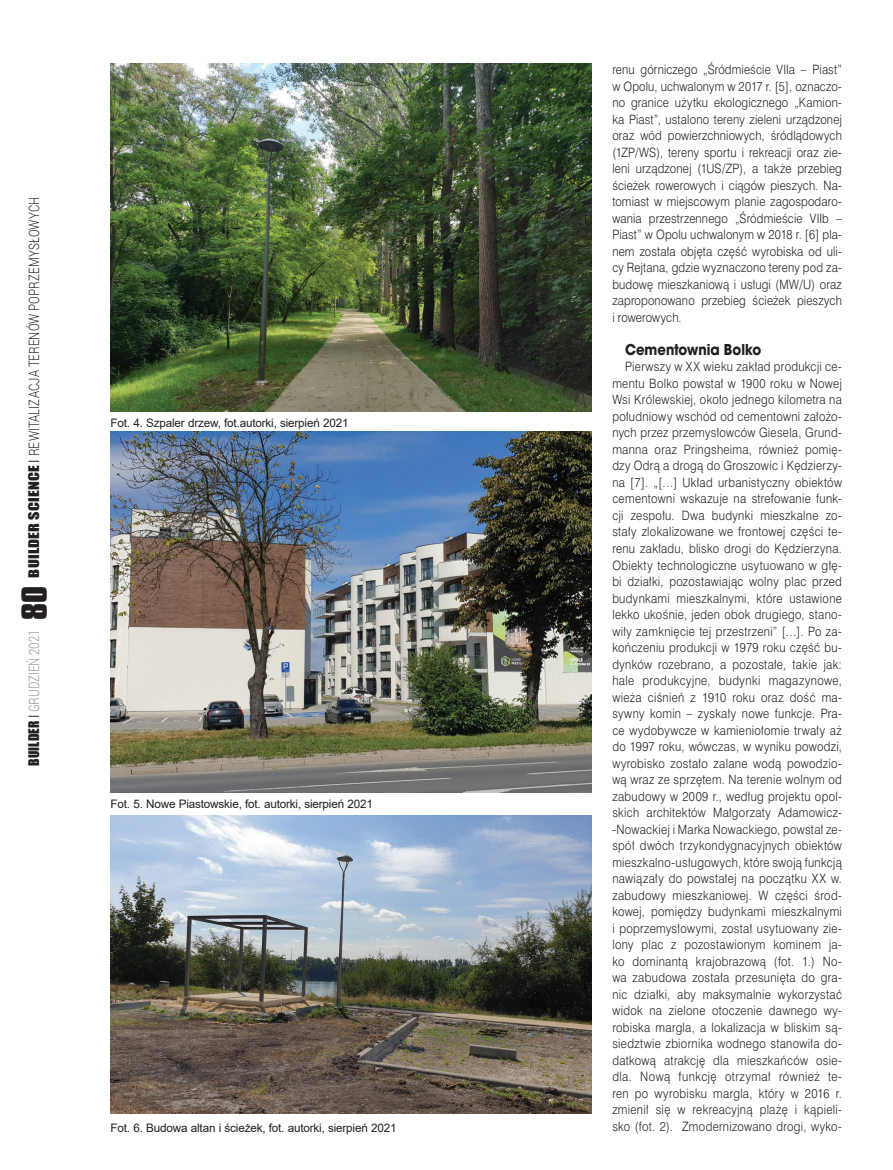
<style>
.page{position:relative;width:893px;height:1170px;background:#fff}
.page>*{position:absolute;margin:0;border:0;box-sizing:border-box;transform-origin:0 0}
.srodtytul{font:700 16.5px "Avant Gar Got Itc TEE";color:#231f20;scale:.9 1}
.t1{font:300 14.25px "Roboto";letter-spacing:.005em;color:#231f20;scale:.8 1}
.t2{font:300 14.25px "Roboto";color:#939598;scale:.8 1}
.tekst_swiss{font:12px/16.5px "Swis 721 Lt PL";letter-spacing:.015em;color:#231f20;text-align:justify;scale:.89 1}
.Fot_podpis{font:11.7px "Arial";letter-spacing:-.015em;color:#231f20}
.s1{font-family:"Impact";font-weight:400;font-size:13.5px}
.s2{font-family:"Swis 721 Lt PL";font-weight:400;font-size:13.5px}
.s3{font-family:"Impact";font-weight:400;font-size:13.5px;color:#231f20}
.s4{font-family:"Swis 721 Lt PL";font-weight:400;font-size:13.5px;color:#231f20}
.s5{font-family:"Compacta PL";font-weight:700;font-size:30px;color:#231f20}
</style>
<div class="page">
<img style="left:111px;top:432px;width:480px;height:360px">
<img style="left:111px;top:815px;width:480px;height:298px">
<img style="left:111px;top:64px;width:480px;height:347px">
<p class="t1" style="left:24px;top:577px;width:477px;rotate:-90deg"><span class="s1">BUILDER SCIENCE</span> <span class="s2">I</span> REWITALIZACJA TERENÓW POPRZEMYSŁOWYCH</p>
<p class="t2" style="left:24px;top:765px;width:226px;rotate:-90deg"><span class="s3">BUILDER</span> <span class="s4">I</span> GRUDZIEŃ 2021 <span class="s5">80</span></p>
<p class="Fot_podpis" style="left:111px;top:414px;width:240px">Fot. 4. Szpaler drzew, fot.autorki, sierpień 2021</p>
<p class="Fot_podpis" style="left:111px;top:796px;width:264px">Fot. 5. Nowe Piastowskie, fot. autorki, sierpień 2021</p>
<p class="Fot_podpis" style="left:111px;top:1119px;width:288px">Fot. 6. Budowa altan i ścieżek, fot. autorki, sierpień 2021</p>
<p class="tekst_swiss" style="left:612px;top:61px;width:259px">renu górniczego „Śródmieście VIIa – Piast” w Opolu, uchwalonym w 2017 r. [5], oznaczo&shy;no granice użytku ekologicznego „Kamion&shy;ka Piast”, ustalono tereny zieleni urządzonej oraz wód powierzchniowych, śródlądowych (1ZP/WS), tereny sportu i rekreacji oraz zie&shy;leni urządzonej (1US/ZP), a także przebieg ścieżek rowerowych i ciągów pieszych. Na&shy;tomiast w miejscowym planie zagospodaro&shy;wania przestrzennego „Śródmieście VIIb – Piast” w Opolu uchwalonym w 2018 r. [6] pla&shy;nem została objęta część wyrobiska od uli&shy;cy Rejtana, gdzie wyznaczono tereny pod za&shy;budowę mieszkaniową i usługi (MW/U) oraz zaproponowano przebieg ścieżek pieszych i rowerowych.</p>
<p class="srodtytul" style="left:625px;top:339px;width:153px">Cementownia Bolko</p>
<p class="tekst_swiss" style="left:612px;top:358px;width:259px;text-indent:13px">Pierwszy w XX wieku zakład produkcji ce&shy;mentu Bolko powstał w 1900 roku w Nowej Wsi Królewskiej, około jednego kilometra na południowy wschód od cementowni założo&shy;nych przez przemysłowców Giesela, Grund&shy;manna oraz Pringsheima, również pomię&shy;dzy Odrą a drogą do Groszowic i Kędzierzy&shy;na [7]. „[…] Układ urbanistyczny obiektów cementowni wskazuje na strefowanie funk&shy;cji zespołu. Dwa budynki mieszkalne zo&shy;stały zlokalizowane we frontowej części te&shy;renu zakładu, blisko drogi do Kędzierzyna.<br>Obiekty technologiczne usytuowano w głę&shy;bi działki, pozostawiając wolny plac przed budynkami mieszkalnymi, które ustawione lekko ukośnie, jeden obok drugiego, stano&shy;wiły zamknięcie tej przestrzeni” […]. Po za&shy;kończeniu produkcji w 1979 roku część bu&shy;dynków rozebrano, a pozostałe, takie jak: hale produkcyjne, budynki magazynowe, wieża ciśnień z 1910 roku oraz dość ma&shy;sywny komin – zyskały nowe funkcje. Pra&shy;ce wydobywcze w kamieniołomie trwały aż do 1997 roku, wówczas, w wyniku powodzi, wyrobisko zostało zalane wodą powodzio&shy;wą wraz ze sprzętem. Na terenie wolnym od zabudowy w 2009 r., według projektu opol&shy;skich architektów Małgorzaty Adamowicz--Nowackiej i Marka Nowackiego, powstał ze&shy;spół dwóch trzykondygnacyjnych obiektów mieszkalno-usługowych, które swoją funkcją nawiązały do powstałej na początku XX w. zabudowy mieszkaniowej. W części środ&shy;kowej, pomiędzy budynkami mieszkalnymi i poprzemysłowymi, został usytuowany zie&shy;lony plac z pozostawionym kominem ja&shy;ko dominantą krajobrazową (fot. 1.) No&shy;wa zabudowa została przesunięta do gra&shy;nic działki, aby maksymalnie wykorzystać widok na zielone otoczenie dawnego wy&shy;robiska margla, a lokalizacja w bliskim są&shy;siedztwie zbiornika wodnego stanowiła do&shy;datkową atrakcję dla mieszkańców osie&shy;dla. Nową funkcję otrzymał również te&shy;ren po wyrobisku margla, który w 2016 r. zmienił się w rekreacyjną plażę i kąpieli&shy;sko (fot. 2). Zmodernizowano drogi, wyko-</p>
</div>
